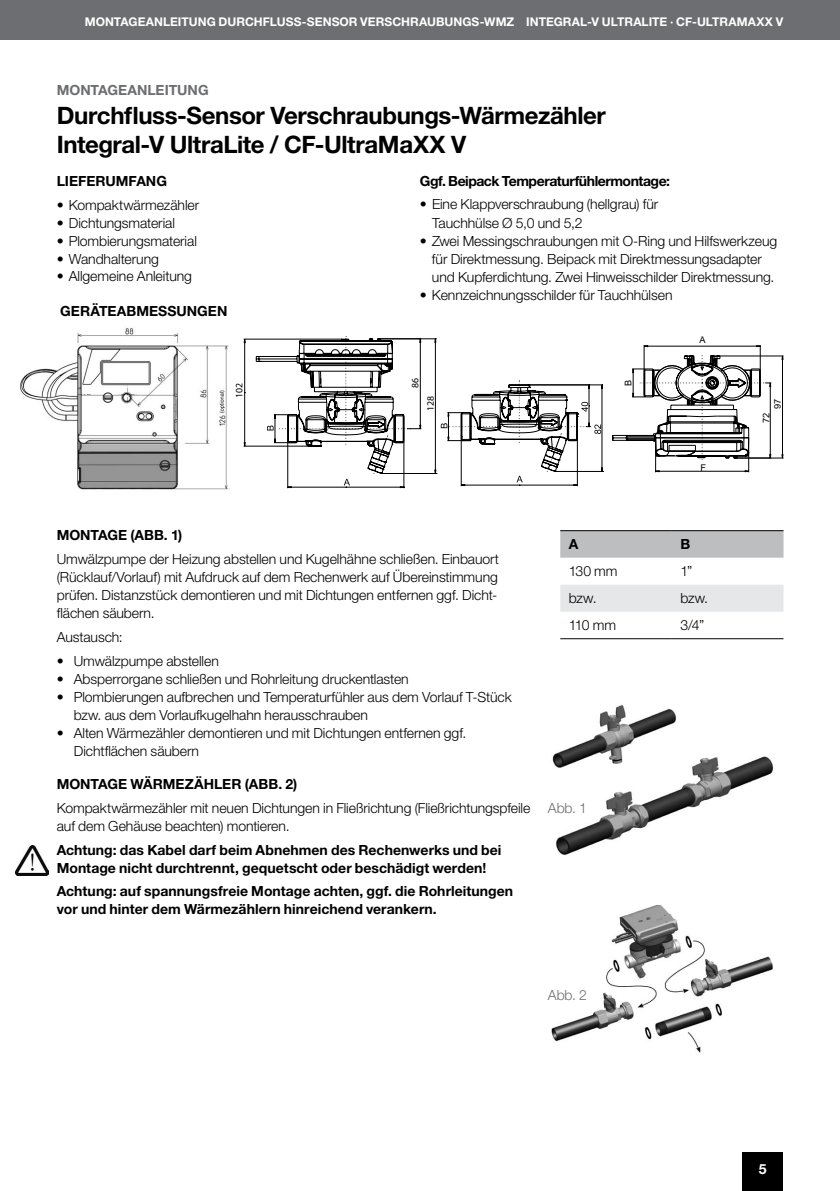
<style>
.page{position:relative;width:840px;height:1191px;background:#fff}
.page>*{position:absolute;margin:0;border:0;box-sizing:border-box;transform-origin:0 0}
.t1{font:700 24px/28.8px "Helvetica Neue LT Std";letter-spacing:-.02em;color:#000}
.t2{font:300 14px/18px "Helvetica Neue LT Std";letter-spacing:-.005em;color:#000}
.t3{font:700 14px/18px "Helvetica Neue LT Std";color:#000}
.t4{font:700 14px "Helvetica Neue LT Std";letter-spacing:-.035em;color:#000}
.t5{font:700 14px "Helvetica Neue LT Std";color:#6d6e71}
.t6{font:300 14px "Helvetica Neue LT Std";color:#6d6e71}
.t7{font:700 14px "Helvetica Neue LT Std";color:#fff}
.t8{font:700 12px "Helvetica Neue LT Std";letter-spacing:.005em;color:#fff}
.t9{font:9.8px "Myriad";color:#000}
.t10{font:9.2px "Arial";color:#000}
</style>
<div class="page">
<div style="left:742px;top:1152px;width:40px;height:39px;background:#000"></div>
<img style="left:20px;top:328px;width:210px;height:162px">
<svg style="left:243px;top:336px;width:360px;height:153px"></svg>
<svg style="left:612px;top:345px;width:171px;height:127px"></svg>
<img style="left:16px;top:845px;width:33px;height:30px">
<div style="left:0;top:0;width:839px;height:40px;background:#6d6e71"></div>
<img style="left:552px;top:705px;width:221px;height:150px">
<div style="left:560px;top:531px;width:223px;height:26px;background:#bcbec0"></div>
<div style="left:560px;top:585px;width:223px;height:26px;background:#e6e7e8"></div>
<hr style="left:560px;top:530px;width:111px;height:1px;background:#000">
<hr style="left:671px;top:530px;width:112px;height:1px;background:#000">
<hr style="left:560px;top:638px;width:111px;height:1px;background:#000">
<hr style="left:671px;top:638px;width:112px;height:1px;background:#000">
<img style="left:551px;top:905px;width:222px;height:148px">
<p class="t8" style="left:85px;top:14px;width:699px">MONTAGEANLEITUNG DURCHFLUSS-SENSOR VERSCHRAUBUNGS-WMZ INTEGRAL-V ULTRALITE · CF-ULTRAMAXX V</p>
<p class="t5" style="left:57px;top:81px;width:153px">MONTAGEANLEITUNG</p>
<h1 class="t1" style="left:57px;top:100px;width:550px">Durchfluss-Sensor Verschraubungs-Wärmezähler<br>Integral-V UltraLite / CF-UltraMaXX V</h1>
<p class="t4" style="left:420px;top:172px;width:251px">Ggf. Beipack Temperaturfühlermontage:</p>
<p class="t2" style="left:432px;top:195px;width:228px;text-indent:-12px">• Eine Klappverschraubung (hellgrau) für<br>Tauchhülse Ø 5,0 und 5,2</p>
<p class="t2" style="left:432px;top:231px;width:346px;text-indent:-12px">• Zwei Messingschraubungen mit O-Ring und Hilfswerkzeug für Direktmessung. Beipack mit Direktmessungsadapter und Kupferdichtung. Zwei Hinweisschilder Direktmessung.</p>
<p class="t2" style="left:420px;top:285px;width:254px">• Kennzeichnungsschilder für Tauchhülsen</p>
<p class="t3" style="left:57px;top:171px;width:112px">LIEFERUMFANG</p>
<p class="t2" style="left:57px;top:195px;width:144px">• Kompaktwärmezähler</p>
<p class="t2" style="left:57px;top:213px;width:120px">• Dichtungsmaterial</p>
<p class="t2" style="left:57px;top:231px;width:142px">• Plombierungsmaterial</p>
<p class="t2" style="left:57px;top:249px;width:104px">• Wandhalterung</p>
<p class="t2" style="left:57px;top:267px;width:137px">• Allgemeine Anleitung</p>
<p class="t3" style="left:60px;top:302px;width:168px">GERÄTEABMESSUNGEN</p>
<p class="t10" style="left:699px;top:335px;width:8px">A</p>
<p class="t9" style="left:234px;top:398px;width:17px;rotate:-90deg">102</p>
<p class="t9" style="left:410px;top:388px;width:12px;rotate:-90deg">86</p>
<p class="t9" style="left:425px;top:411px;width:17px;rotate:-90deg">128</p>
<p class="t10" style="left:623px;top:386px;width:8px;rotate:-90deg">B</p>
<p class="t10" style="left:771px;top:409px;width:12px;rotate:-90deg">97</p>
<p class="t10" style="left:760px;top:423px;width:12px;rotate:-90deg">72</p>
<p class="t10" style="left:700px;top:462px;width:7px">F</p>
<p class="t3" style="left:57px;top:526px;width:127px">MONTAGE (ABB. 1)</p>
<p class="t2" style="left:57px;top:550px;width:443px;text-align:justify">Umwälzpumpe der Heizung abstellen und Kugelhähne schließen. Einbauort (Rücklauf/Vorlauf) mit Aufdruck auf dem Rechenwerk auf Übereinstimmung prüfen. Distanzstück demontieren und mit Dichtungen entfernen ggf. Dicht&shy;flächen säubern.</p>
<p class="t2" style="left:57px;top:627px;width:68px">Austausch:</p>
<p class="t2" style="left:57px;top:651px;width:163px">• Umwälzpumpe abstellen</p>
<p class="t2" style="left:57px;top:669px;width:353px">• Absperrorgane schließen und Rohrleitung druckentlasten</p>
<p class="t2" style="left:74px;top:687px;width:439px;text-indent:-17px">• Plombierungen aufbrechen und Temperaturfühler aus dem Vorlauf T-Stück bzw. aus dem Vorlaufkugelhahn herausschrauben</p>
<p class="t2" style="left:74px;top:723px;width:394px;text-indent:-17px">• Alten Wärmezähler demontieren und mit Dichtungen entfernen ggf.<br>Dichtflächen säubern</p>
<p class="t3" style="left:57px;top:775px;width:242px">MONTAGE WÄRMEZÄHLER (ABB. 2)</p>
<p class="t2" style="left:57px;top:798px;width:475px">Kompaktwärmezähler mit neuen Dichtungen in Fließrichtung (Fließrichtungspfeile auf dem Gehäuse beachten) montieren.</p>
<p class="t3" style="left:57px;top:840px;width:446px">Achtung: das Kabel darf beim Abnehmen des Rechenwerks und bei<br>Montage nicht durchtrennt, gequetscht oder beschädigt werden!</p>
<p class="t3" style="left:57px;top:882px;width:457px">Achtung: auf spannungsfreie Montage achten, ggf. die Rohrleitungen vor und hinter dem Wärmezählern hinreichend verankern.</p>
<p class="t3" style="left:568px;top:535px;width:11px">A</p>
<p class="t3" style="left:680px;top:535px;width:11px">B</p>
<p class="t2" style="left:568px;top:562px;width:50px">130 mm</p>
<p class="t2" style="left:680px;top:562px;width:13px">1”</p>
<p class="t2" style="left:568px;top:589px;width:29px">bzw.</p>
<p class="t2" style="left:680px;top:589px;width:29px">bzw.</p>
<p class="t2" style="left:568px;top:616px;width:49px">110 mm</p>
<p class="t2" style="left:680px;top:616px;width:25px">3 /4”</p>
<p class="t6" style="left:547px;top:799px;width:41px">Abb. 1</p>
<p class="t6" style="left:547px;top:986px;width:41px">Abb. 2</p>
<p class="t7" style="left:758px;top:1160px;width:9px">5</p>
</div>
